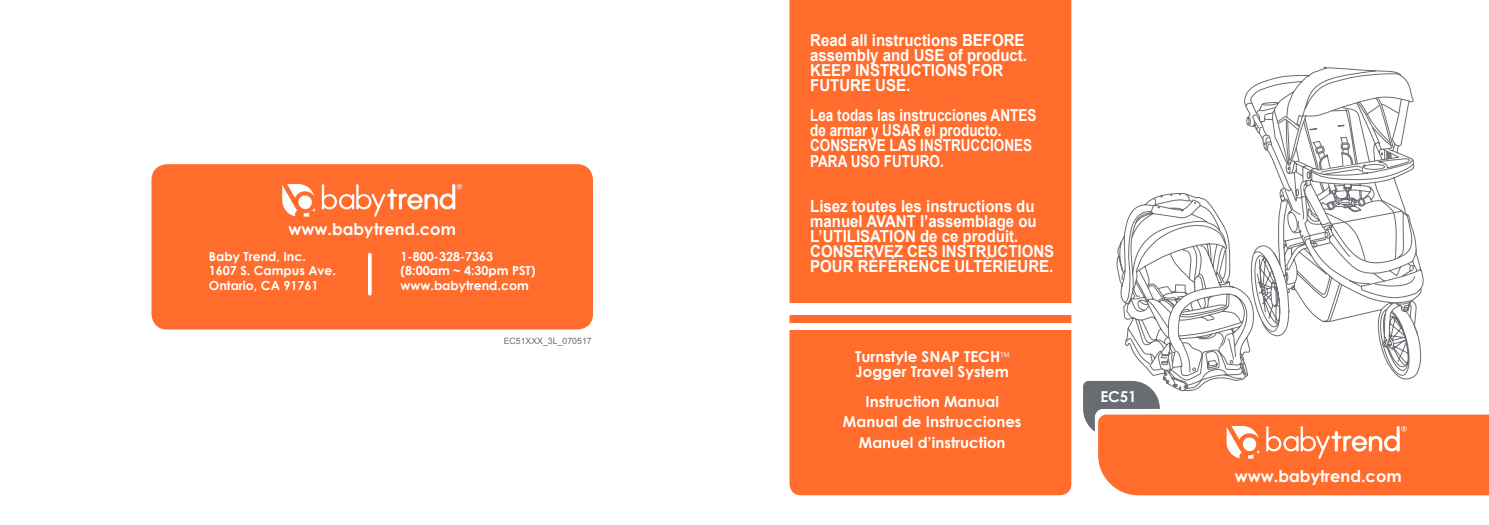
<style>
.page{position:relative;width:1489px;height:525px;background:#fff}
.page>*{position:absolute;margin:0;border:0;box-sizing:border-box;transform-origin:0 0}
.t1{font:700 16.5px/15px "Arial";color:#fff;scale:.91 1}
.t2{font:700 16.5px/15px "Arial";color:#fff;scale:.82 1}
.t3{font:700 16.25px "Century Gothic";color:#fff}
.t4{font:700 15px/30px "Century Gothic";color:#fff;text-align:center}
.t5{font:700 12.5px/14.4px "Century Gothic";color:#fff}
.t6{font:8.75px "Arial";color:#696c71}
.t7{font:6.25px "Arial";color:#fff}
</style>
<div class="page">
<div style="left:152px;top:165px;width:440px;height:164px;background:#ff6c2c;border-radius:15px"></div>
<div style="left:151px;top:164px;width:442px;height:165px;border:1px solid #ff6c2c;border-radius:15px"></div>
<svg style="left:368px;top:254px;width:4px;height:39px"></svg>
<svg style="left:282px;top:184px;width:33px;height:32px"></svg>
<svg style="left:322px;top:184px;width:140px;height:33px"></svg>
<div style="left:789px;top:0;width:282px;height:495px;background:#ff6c2c"></div>
<div style="left:1117px;top:414px;width:371px;height:81px;background:#ff6c2c"></div>
<svg style="left:1083px;top:381px;width:175px;height:108px"></svg>
<svg style="left:1266px;top:425px;width:140px;height:33px;background:#ff8c5a"></svg>
<div style="left:787px;top:303px;width:293px;height:11px;background:#fff"></div>
<div style="left:787px;top:323px;width:293px;height:6px;background:#fff"></div>
<svg style="left:1116px;top:67px;width:302px;height:324px"></svg>
<svg style="left:1340px;top:152px;width:12px;height:14px"></svg>
<svg style="left:1318px;top:142px;width:12px;height:28px"></svg>
<svg style="left:1380px;top:200px;width:36px;height:62px"></svg>
<p class="t3" style="left:288px;top:219px;width:169px">www.babytrend.com</p>
<p class="t5" style="left:209px;top:249px;width:129px">Baby Trend, Inc.<br>1607 S. Campus Ave.<br>Ontario, CA 91761</p>
<p class="t5" style="left:400px;top:249px;width:137px">1-800-328-7363 (8:00am ~ 4:30pm PST) www.babytrend.com</p>
<p class="t6" style="left:503px;top:335px;width:90px">EC51XXX_3L_070517</p>
<p class="t1" style="left:810px;top:33px;width:240px">Read all instructions BEFORE assembly and USE of product.<br>KEEP INSTRUCTIONS FOR<br>FUTURE USE.</p>
<p class="t2" style="left:810px;top:108px;width:277px">Lea todas las instrucciones ANTES de armar y USAR el producto.<br>CONSERVE LAS INSTRUCCIONES<br>PARA USO FUTURO.</p>
<p class="t1" style="left:810px;top:198px;width:270px">Lisez toutes les instructions du manuel AVANT l’assemblage ou<br>L’UTILISATION de ce produit.<br>CONSERVEZ CES INSTRUCTIONS<br>POUR RÉFÉRENCE ULTÉRIEURE.</p>
<p class="t4" style="left:855px;top:341px;width:146px">Turnstyle SNAP TECH</p>
<p class="t7" style="left:1000px;top:350px;width:11px">TM</p>
<p class="t4" style="left:855px;top:356px;width:155px">Jogger Travel System<br>Instruction Manual</p>
<p class="t4" style="left:842px;top:411px;width:180px;line-height:20.6px">Manual de Instrucciones<br>Manuel d’instruction</p>
<p class="t4" style="left:1100px;top:381px;width:38px">EC51</p>
<p class="t3" style="left:1234px;top:465px;width:168px">www.babytrend.com</p>
</div>
